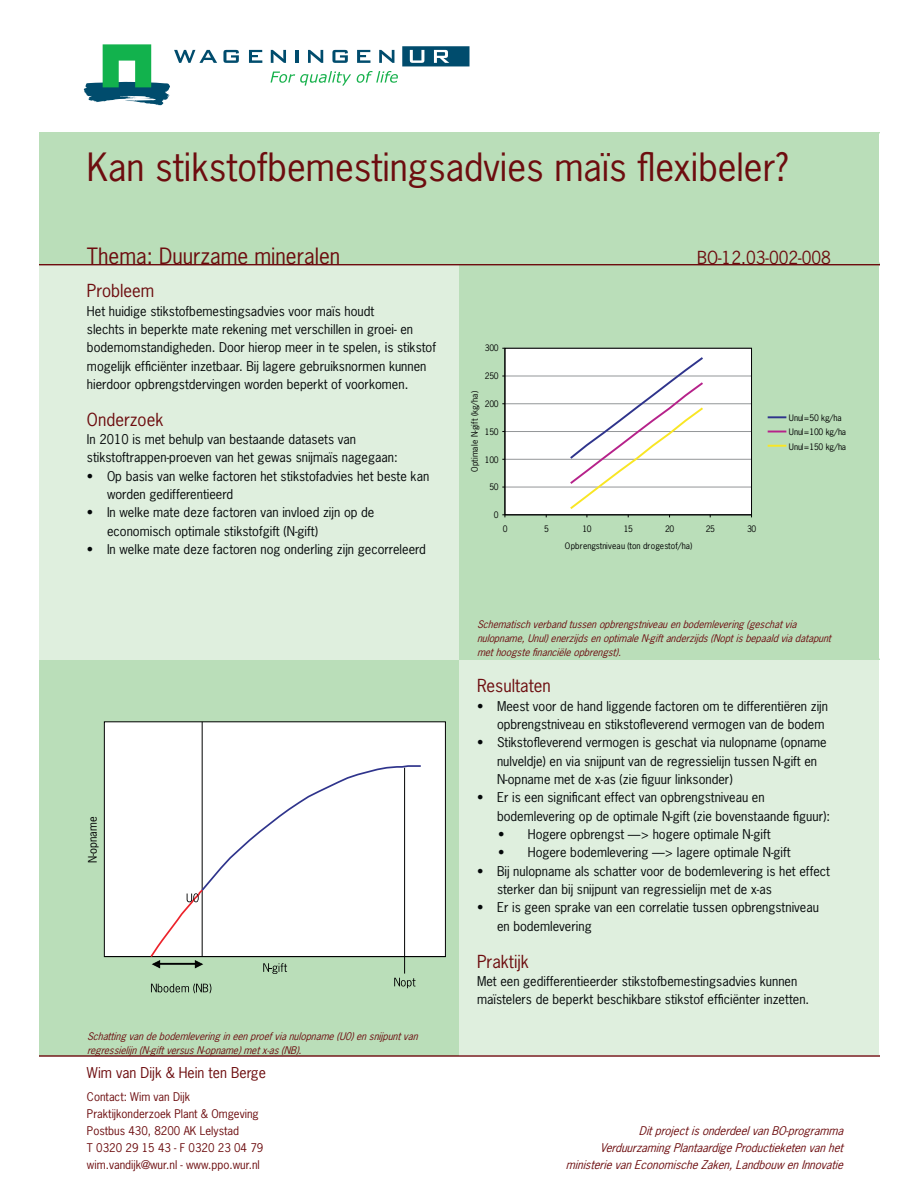
<style>
.page{position:relative;width:918px;height:1188px;background:#fff}
.page>*{position:absolute;margin:0;border:0;box-sizing:border-box;transform-origin:0 0}
.t1{font:36.75px "News Gothic Std";color:#6d0d0f}
.t2{font:21.15px "News Gothic Std";color:#6d0d0f}
.t3{font:16.95px "News Gothic Std";color:#6d0d0f}
.t4{font:14.1px "News Gothic Std";color:#6d0d0f}
.t5{font:12.75px/18.3px "News Gothic Std";color:#040809}
.t6{font:11.25px/17px "News Gothic Std";color:#6d0d0f}
.t7{font:italic 11.25px/17px "News Gothic Std";color:#6d0d0f;text-align:right}
.t8{font:11.1px "News Gothic Std";letter-spacing:.005em;color:#010202}
.t9{font:italic 9.9px/14.1px "News Gothic Std";color:#6d0d0f}
.t10{font:8.4px/14.2px "News Gothic Std";letter-spacing:-.02em;color:#010202}
.t11{font:8.4px "News Gothic Std";letter-spacing:.005em;color:#010202}
.t12{font:8.4px "News Gothic Std";letter-spacing:.015em;color:#010202}
.s1{font-family:"News Gothic"}
</style>
<div class="page">
<svg style="left:84px;top:44px;width:133px;height:61px"></svg>
<svg style="left:223px;top:50px;width:16px;height:13px"></svg>
<svg style="left:249px;top:50px;width:13px;height:13px"></svg>
<svg style="left:270px;top:46px;width:200px;height:40px"></svg>
<div style="left:39px;top:211px;width:840px;height:844px;background:#dfefde"></div>
<div style="left:39px;top:132px;width:840px;height:132px;background:#badeb9"></div>
<div style="left:39px;top:660px;width:420px;height:395px;background:#badeb9"></div>
<div style="left:459px;top:265px;width:420px;height:395px;background:#badeb9"></div>
<hr style="left:39px;top:1055px;width:840px;height:2px;background:#6d0d0f">
<div style="left:505px;top:348px;width:247px;height:167px;background:#fff"></div>
<hr style="left:505px;top:487px;width:247px;height:1px;background:#939698">
<hr style="left:505px;top:459px;width:247px;height:1px;background:#939698">
<hr style="left:505px;top:431px;width:247px;height:1px;background:#939698">
<hr style="left:505px;top:403px;width:247px;height:1px;background:#939698">
<hr style="left:505px;top:376px;width:247px;height:1px;background:#939698">
<div style="left:505px;top:348px;width:247px;height:167px;border:1px solid #010202"></div>
<hr style="left:505px;top:348px;width:1px;height:167px;background:#010202">
<hr style="left:505px;top:515px;width:247px;height:1px;background:#010202">
<svg style="left:568px;top:357px;width:143px;height:160px"></svg>
<svg style="left:768px;top:416px;width:18px;height:2px"></svg>
<svg style="left:768px;top:431px;width:18px;height:1px"></svg>
<svg style="left:768px;top:445px;width:18px;height:2px"></svg>
<div style="left:104px;top:722px;width:341px;height:235px;background:#fff"></div>
<div style="left:104px;top:721px;width:342px;height:236px;border:1px solid #010202"></div>
<hr style="left:202px;top:722px;width:1px;height:235px;background:#010202">
<hr style="left:104px;top:956px;width:341px;height:1px;background:#010202">
<svg style="left:149px;top:764px;width:273px;height:229px"></svg>
<hr style="left:39px;top:264px;width:840px;height:1px;background:#6d0d0f">
<h1 class="t1" style="left:87px;top:150px;width:703px">Kan stikstofbemestingsadvies maïs flexibeler?</h1>
<h2 class="t2" style="left:87px;top:247px;width:255px">Thema: Duurzame mineralen</h2>
<h3 class="t3" style="left:697px;top:250px;width:135px">BO-12.03-002-008</h3>
<h3 class="t3" style="left:87px;top:283px;width:69px">Probleem</h3>
<p class="t5" style="left:87px;top:302px;width:351px">Het huidige stikstofbemestingsadvies voor maïs houdt<br>slechts in beperkte mate rekening met verschillen in groei- en bodemomstandigheden. Door hierop meer in te spelen, is stikstof mogelijk efficiënter inzetbaar. Bij lagere gebruiksnormen kunnen hierdoor opbrengstdervingen worden beperkt of voorkomen.</p>
<h3 class="t3" style="left:87px;top:412px;width:78px">Onderzoek</h3>
<p class="t5" style="left:87px;top:431px;width:312px">In 2010 is met behulp van bestaande datasets van stikstoftrappen-proeven van het gewas snijmaïs nagegaan:</p>
<p class="t5" style="left:107px;top:467px;width:324px;text-indent:-20px"><span class="s1">-</span> Op basis van welke factoren het stikstofadvies het beste kan worden gedifferentieerd</p>
<p class="t5" style="left:107px;top:504px;width:269px;text-indent:-20px"><span class="s1">-</span> In welke mate deze factoren van invloed zijn op de economisch optimale stikstofgift (N-gift)</p>
<p class="t5" style="left:87px;top:541px;width:341px"><span class="s1">-</span> In welke mate deze factoren nog onderling zijn gecorreleerd</p>
<p class="t8" style="left:88px;top:863px;width:48px;rotate:-90deg">N-opname</p>
<p class="t9" style="left:87px;top:1029px;width:335px">Schatting vande bodemlevering ineenproefvianulopname (U0)ensnijpuntvan regressielijn(N-giftversusN-opname)metx-as(NB).</p>
<p class="t4" style="left:87px;top:1066px;width:180px">Wim van Dijk &amp; Hein ten Berge</p>
<p class="t6" style="left:87px;top:1089px;width:178px">Contact: Wim van Dijk<br>Praktijkonderzoek Plant &amp; Omgeving<br>Postbus 430, 8200 AK Lelystad<br>T 0320 29 15 43 - F 0320 23 04 79 wim.vandijk@wur.nl - www.ppo.wur.nl</p>
<p class="t10" style="left:485px;top:342px;width:15px">300</p>
<p class="t10" style="left:485px;top:370px;width:15px">250</p>
<p class="t12" style="left:471px;top:472px;width:82px;rotate:-90deg">Optimale N-gift (kg/ha)</p>
<p class="t10" style="left:485px;top:397px;width:15px">200</p>
<p class="t10" style="left:485px;top:425px;width:15px">150</p>
<p class="t10" style="left:485px;top:453px;width:15px">100</p>
<p class="t10" style="left:489px;top:481px;width:11px">50</p>
<p class="t10" style="left:494px;top:508px;width:6px">0</p>
<p class="t10" style="left:503px;top:522px;width:6px">0</p>
<p class="t10" style="left:544px;top:522px;width:6px">5</p>
<p class="t10" style="left:582px;top:522px;width:11px">10</p>
<p class="t10" style="left:624px;top:522px;width:11px">15</p>
<p class="t10" style="left:665px;top:522px;width:11px">20</p>
<p class="t10" style="left:706px;top:522px;width:11px">25</p>
<p class="t10" style="left:747px;top:522px;width:11px">30</p>
<p class="t11" style="left:565px;top:542px;width:129px">Opbrengstniveau (ton drogestof/ha)</p>
<p class="t10" style="left:789px;top:412px;width:59px">Unul=50 kg/ha<br>Unul=100 kg/ha<br>Unul=150 kg/ha</p>
<p class="t9" style="left:477px;top:617px;width:358px">Schematischverband tussenopbrengstniveauenbodemlevering (geschatvia nulopname,Unul)enerzijdsenoptimale N-giftanderzijds(Noptisbepaald viadatapunt methoogste financiële opbrengst).</p>
<h3 class="t3" style="left:477px;top:678px;width:75px">Resultaten</h3>
<p class="t5" style="left:477px;top:698px;width:353px;text-align:right"><span class="s1">-</span> Meest voor de hand liggende factoren om te differentiëren zijn opbrengstniveau en stikstofleverend vermogen van de bodem</p>
<p class="t5" style="left:497px;top:734px;width:331px;text-indent:-20px"><span class="s1">-</span> Stikstofleverend vermogen is geschat via nulopname (opname nulveldje) en via snijpunt van de regressielijn tussen N-gift en<br>N-opname met de x-as (zie figuur linksonder)</p>
<p class="t5" style="left:497px;top:789px;width:335px;text-indent:-20px"><span class="s1">-</span> Er is een significant effect van opbrengstniveau en bodemlevering op de optimale N-gift (zie bovenstaande figuur):</p>
<p class="t5" style="left:498px;top:826px;width:274px"><span class="s1">-</span> Hogere opbrengst —&gt; hogere optimale N-gift</p>
<p class="t5" style="left:498px;top:844px;width:294px"><span class="s1">-</span> Hogere bodemlevering —&gt; lagere optimale N-gift</p>
<p class="t5" style="left:497px;top:863px;width:335px;text-indent:-20px"><span class="s1">-</span> Bij nulopname als schatter voor de bodemlevering is het effect sterker dan bij snijpunt van regressielijn met de x-as</p>
<p class="t5" style="left:497px;top:899px;width:324px;text-indent:-20px"><span class="s1">-</span> Er is geen sprake van een correlatie tussen opbrengstniveau en bodemlevering</p>
<h3 class="t3" style="left:477px;top:954px;width:53px">Praktijk</h3>
<p class="t5" style="left:477px;top:973px;width:334px">Met een gedifferentieerder stikstofbemestingsadvies kunnen maïstelers de beperkt beschikbare stikstof efficiënter inzetten.</p>
<p class="t7" style="left:566px;top:1123px;width:282px">DitprojectisonderdeelvanBO-programma<br>Verduurzaming Plantaardige Productieketenvanhet ministerie vanEconomische Zaken,Landbouw enInnovatie</p>
</div>
